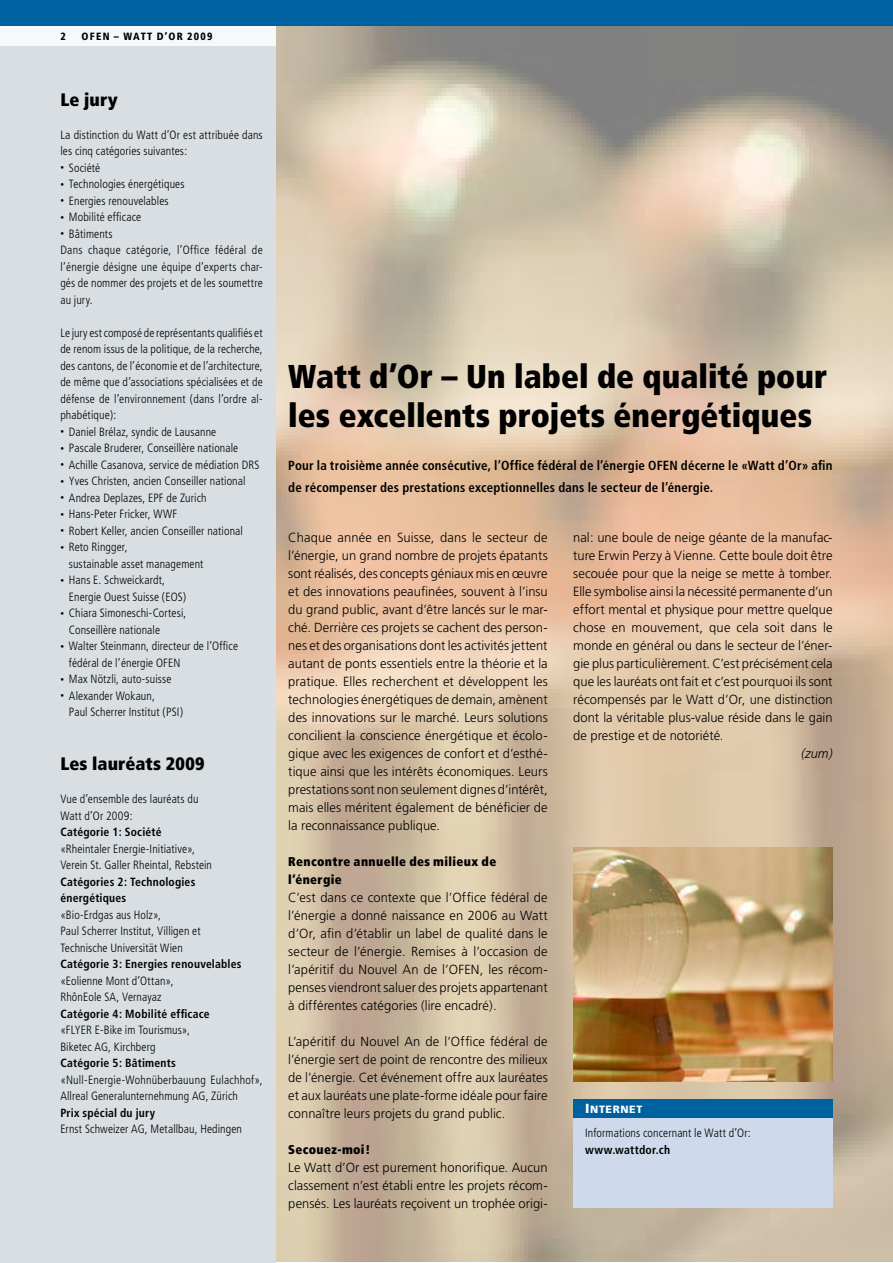
<style>
.page{position:relative;width:893px;height:1263px;background:#fff}
.page>*{position:absolute;margin:0;border:0;box-sizing:border-box;transform-origin:0 0}
.t1{font:900 condensed 33px/39px "Frutiger";color:#000}
.t2{font:900 condensed 18px "Frutiger";letter-spacing:.005em;color:#000}
.t3{font:300 13.2px/18px "Frutiger";letter-spacing:.005em;color:#000;text-align:justify}
.t4{font:700 condensed 13.2px/22.5px "Frutiger";letter-spacing:.015em;color:#000}
.t5{font:italic 300 13.2px "Frutiger";color:#000}
.t6{font:900 condensed 12.75px/18px "Frutiger";letter-spacing:.03em;color:#000}
.t7{font:300 condensed 12px/16.5px "Frutiger";letter-spacing:.01em;color:#000}
.t8{font:700 condensed 12px "Frutiger";letter-spacing:.02em;color:#000}
.t9{font:700 condensed 11.85px/16.5px "Frutiger";letter-spacing:.02em;color:#000}
.t10{font:900 condensed 10.5px "Frutiger";letter-spacing:.12em;color:#000}
.t11{font:10.5px "Frutiger Black SC800";letter-spacing:.06em;color:#fff}
.s1{font-size:7.5px}
.s2{font-size:13.2px}
</style>
<div class="page">
<img style="left:276px;top:26px;width:617px;height:1236px">
<div style="left:0;top:26px;width:276px;height:1237px;background:#d8dee2"></div>
<div style="left:0;top:0;width:893px;height:26px;background:#0061a1"></div>
<div style="left:573px;top:1106px;width:260px;height:102px;background:#cedaeb"></div>
<div style="left:573px;top:1100px;width:260px;height:18px;background:#0061a1"></div>
<img style="left:573px;top:848px;width:260px;height:234px">
<div style="left:0;top:26px;width:276px;height:19px;background:#f7f8f9"></div>
<p class="t10" style="left:60px;top:30px;width:7px">2</p>
<p class="t10" style="left:82px;top:30px;width:132px">OFEN – WATT D’OR 2009</p>
<h2 class="t2" style="left:60px;top:89px;width:59px">Le jury</h2>
<p class="t7" style="left:60px;top:127px;width:204px">La distinction du Watt d’Or est attribuée dans les cinq catégories suivantes:</p>
<p class="t7" style="left:60px;top:160px;width:41px"><span class="s1">•</span> Société</p>
<p class="t7" style="left:60px;top:176px;width:126px"><span class="s1">•</span> Technologies énergétiques</p>
<p class="t7" style="left:60px;top:193px;width:110px"><span class="s1">•</span> Energies renouvelables</p>
<p class="t7" style="left:60px;top:209px;width:82px"><span class="s1">•</span> Mobilité efficace</p>
<p class="t7" style="left:60px;top:226px;width:204px"><span class="s1">•</span> Bâtiments<br>Dans chaque catégorie, l’Office fédéral de l’énergie désigne une équipe d’experts char&shy;gés de nommer des projets et de les soumettre au jury.</p>
<p class="t7" style="left:60px;top:325px;width:204px;text-align:justify">Le jury est composé de représentants qualifiés et de renom issus de la politique, de la recherche, des cantons, de l’économie et de l’architecture, de même que d’associations spécialisées et de défense de l’environnement (dans l’ordre al&shy;phabétique):</p>
<p class="t7" style="left:60px;top:424px;width:157px"><span class="s1">•</span> Daniel Brélaz, syndic de Lausanne</p>
<p class="t7" style="left:60px;top:440px;width:179px"><span class="s1">•</span> Pascale Bruderer, Conseillère nationale</p>
<p class="t7" style="left:60px;top:457px;width:201px"><span class="s1">•</span> Achille Casanova, service de médiation DRS</p>
<p class="t7" style="left:60px;top:473px;width:187px"><span class="s1">•</span> Yves Christen, ancien Conseiller national</p>
<p class="t7" style="left:60px;top:490px;width:148px"><span class="s1">•</span> Andrea Deplazes, EPF de Zurich</p>
<p class="t7" style="left:60px;top:506px;width:119px"><span class="s1">•</span> Hans-Peter Fricker, WWF</p>
<p class="t7" style="left:60px;top:523px;width:184px"><span class="s1">•</span> Robert Keller, ancien Conseiller national</p>
<p class="t7" style="left:69px;top:539px;width:136px;text-indent:-9px"><span class="s1">•</span> Reto Ringger,<br>sustainable asset management</p>
<p class="t7" style="left:69px;top:572px;width:119px;text-indent:-9px"><span class="s1">•</span> Hans E. Schweickardt,<br>Energie Ouest Suisse (EOS)</p>
<p class="t7" style="left:69px;top:605px;width:119px;text-indent:-9px"><span class="s1">•</span> Chiara Simoneschi-Cortesi,<br>Conseillère nationale</p>
<p class="t7" style="left:69px;top:638px;width:171px;text-indent:-9px"><span class="s1">•</span> Walter Steinmann, directeur de l’Office fédéral de l’énergie OFEN</p>
<p class="t7" style="left:60px;top:671px;width:113px"><span class="s1">•</span> Max Nötzli, auto-suisse</p>
<p class="t7" style="left:69px;top:688px;width:116px;text-indent:-9px"><span class="s1">•</span> Alexander Wokaun,<br>Paul Scherrer Institut (PSI)</p>
<h2 class="t2" style="left:60px;top:753px;width:146px">Les lauréats 2009</h2>
<p class="t7" style="left:60px;top:791px;width:140px">Vue d’ensemble des lauréats du<br>Watt d’Or 2009:</p>
<p class="t9" style="left:60px;top:824px;width:103px">Catégorie 1: Société</p>
<p class="t7" style="left:60px;top:841px;width:153px">«Rheintaler Energie-Initiative»,<br>Verein St. Galler Rheintal, Rebstein</p>
<p class="t9" style="left:60px;top:873px;width:137px">Catégories 2: Technologies énergétiques</p>
<p class="t7" style="left:60px;top:907px;width:142px">«Bio-Erdgas aus Holz»,<br>Paul Scherrer Institut, Villigen et<br>Technische Universität Wien</p>
<p class="t9" style="left:60px;top:956px;width:183px">Catégorie 3: Energies renouvelables</p>
<p class="t7" style="left:60px;top:973px;width:115px">«Eolienne Mont d’Ottan»,<br>RhônEole SA, Vernayaz</p>
<p class="t9" style="left:60px;top:1005px;width:151px">Catégorie 4: Mobilité efficace</p>
<p class="t7" style="left:60px;top:1022px;width:131px">«FLYER E-Bike im Tourismus»,<br>Biketec AG, Kirchberg</p>
<p class="t9" style="left:60px;top:1055px;width:117px">Catégorie 5: Bâtiments</p>
<p class="t7" style="left:60px;top:1072px;width:204px">«Null-Energie-Wohnüberbauung Eulachhof»,<br>Allreal Generalunternehmung AG, Zürich</p>
<p class="t9" style="left:60px;top:1104px;width:96px">Prix spécial du jury</p>
<p class="t7" style="left:60px;top:1121px;width:183px">Ernst Schweizer AG, Metallbau, Hedingen</p>
<p class="t7" style="left:585px;top:1125px;width:167px">Informations concernant le Watt d’Or:</p>
<p class="t8" style="left:585px;top:1142px;width:87px">www.wattdor.ch</p>
<h1 class="t1" style="left:288px;top:356px;width:541px">Watt d’Or – Un label de qualité pour les excellents projets énergétiques</h1>
<p class="t4" style="left:288px;top:454px;width:546px">Pour la troisième année consécutive, l’Office fédéral de l’énergie OFEN décerne le «Watt d’Or» afin de récompenser des prestations exceptionnelles dans le secteur de l’énergie.</p>
<p class="t3" style="left:288px;top:528px;width:261px">Chaque année en Suisse, dans le secteur de l’énergie, un grand nombre de projets épatants sont réalisés, des concepts géniaux mis en œuvre et des innovations peaufinées, souvent à l’insu du grand public, avant d’être lancés sur le mar&shy;ché. Derrière ces projets se cachent des person&shy;nes et des organisations dont les activités jettent autant de ponts essentiels entre la théorie et la pratique. Elles recherchent et développent les technologies énergétiques de demain, amènent des innovations sur le marché. Leurs solutions concilient la conscience énergétique et écolo&shy;gique avec les exigences de confort et d’esthé&shy;tique ainsi que les intérêts économiques. Leurs prestations sont non seulement dignes d’intérêt, mais elles méritent également de bénéficier de la reconnaissance publique.</p>
<p class="t6" style="left:288px;top:852px;width:209px">Rencontre annuelle des milieux de l’énergie</p>
<p class="t3" style="left:288px;top:888px;width:261px">C’est dans ce contexte que l’Office fédéral de l’énergie a donné naissance en 2006 au Watt d’Or, afin d’établir un label de qualité dans le secteur de l’énergie. Remises à l’occasion de l’apéritif du Nouvel An de l’OFEN, les récom&shy;penses viendront saluer des projets appartenant à différentes catégories (lire encadré).</p>
<p class="t3" style="left:288px;top:1032px;width:261px">L’apéritif du Nouvel An de l’Office fédéral de l’énergie sert de point de rencontre des milieux de l’énergie. Cet événement offre aux lauréates et aux lauréats une plate-forme idéale pour faire connaître leurs projets du grand public.</p>
<p class="t6" style="left:288px;top:1140px;width:83px">Secouez-moi!</p>
<p class="t3" style="left:288px;top:1158px;width:261px">Le Watt d’Or est purement honorifique. Aucun classement n’est établi entre les projets récom&shy;pensés. Les lauréats reçoivent un trophée origi-</p>
<p class="t3" style="left:573px;top:528px;width:261px">nal: une boule de neige géante de la manufac&shy;ture Erwin Perzy à Vienne. Cette boule doit être secouée pour que la neige se mette à tomber.<br>Elle symbolise ainsi la nécessité permanente d’un effort mental et physique pour mettre quelque chose en mouvement, que cela soit dans le monde en général ou dans le secteur de l’éner&shy;gie plus particulièrement. C’est précisément cela que les lauréats ont fait et c’est pourquoi ils sont récompensés par le Watt d’Or, une distinction dont la véritable plus-value réside dans le gain de prestige et de notoriété.</p>
<p class="t5" style="left:801px;top:745px;width:33px">(zum)</p>
<p class="t11" style="left:585px;top:1103px;width:59px"><span class="s2">I</span> NTERNET</p>
</div>
